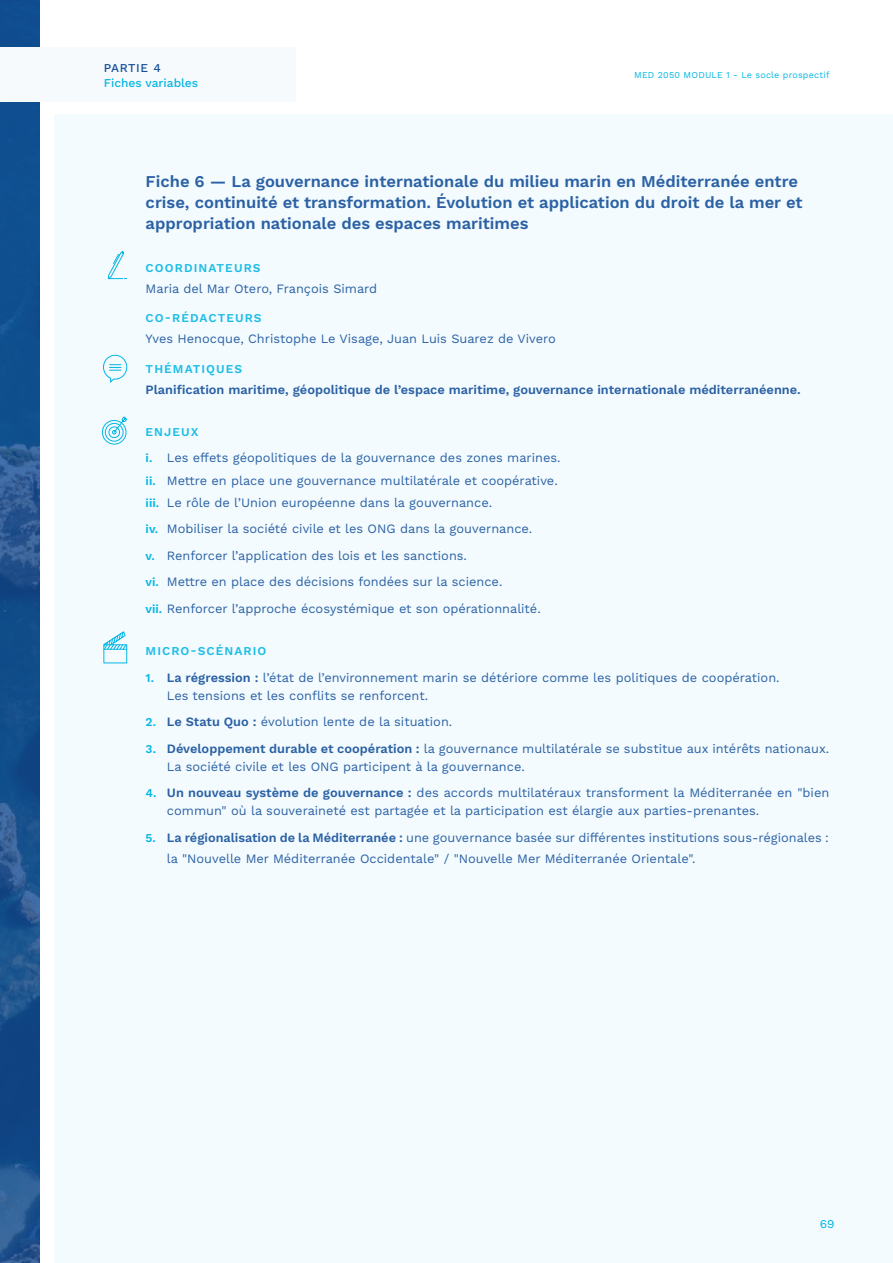
<style>
.page{position:relative;width:893px;height:1263px;background:#fff}
.page>*{position:absolute;margin:0;border:0;box-sizing:border-box;transform-origin:0 0}
.t1{font:600 16.5px/21px "Work Sans";color:#2b61a4}
.t2{font:12.75px/26.5px "Work Sans";color:#2b61a4}
.t3{font:600 12.75px "Work Sans";color:#2b61a4}
.t4{font:600 12px "Work Sans";letter-spacing:.09em;color:#1dbde7}
.t5{font:500 12px "Work Sans";color:#04b6e4}
.t6{font:500 12px "Work Sans";letter-spacing:.05em;color:#134f9a}
.t7{font:12px "Work Sans";color:#04b6e4}
.t8{font:9px "Work Sans";letter-spacing:.02em;color:#04b6e4}
.s1{font-weight:600;font-size:12px;color:#04b6e4}
.s2{font-weight:600}
</style>
<div class="page">
<div style="left:54px;top:115px;width:839px;height:1148px;background:#f3fbfe"></div>
<svg style="left:0;top:0;width:39px;height:1263px;background:#18508d"></svg>
<div style="left:0;top:48px;width:296px;height:54px;background:#f7fafc"></div>
<svg style="left:107px;top:251px;width:21px;height:28px"></svg>
<svg style="left:103px;top:354px;width:25px;height:29px"></svg>
<svg style="left:102px;top:416px;width:26px;height:29px"></svg>
<div style="left:103px;top:644px;width:24px;height:19px;border:1px solid #04b6e4"></div>
<svg style="left:103px;top:631px;width:24px;height:19px"></svg>
<p class="t6" style="left:104px;top:61px;width:59px">PARTIE 4</p>
<p class="t5" style="left:104px;top:76px;width:96px">Fiches variables</p>
<p class="t8" style="left:634px;top:70px;width:197px">MED 2050 MODULE 1 - Le socle prospectif</p>
<p class="t1" style="left:146px;top:172px;width:658px">Fiche 6 — La gouvernance internationale du milieu marin en Méditerranée entre crise, continuité et transformation. Évolution et application du droit de la mer et appropriation nationale des espaces maritimes</p>
<p class="t4" style="left:146px;top:261px;width:116px">COORDINATEURS</p>
<p class="t2" style="left:146px;top:276px;width:233px">Maria del Mar Otero, François Simard</p>
<p class="t4" style="left:146px;top:311px;width:118px">CO-RÉDACTEURS</p>
<p class="t2" style="left:146px;top:326px;width:412px">Yves Henocque, Christophe Le Visage, Juan Luis Suarez de Vivero</p>
<p class="t4" style="left:146px;top:362px;width:98px">THÉMATIQUES</p>
<p class="t3" style="left:146px;top:382px;width:657px">Planification maritime, géopolitique de l’espace maritime, gouvernance internationale méditerranéenne.</p>
<p class="t4" style="left:146px;top:425px;width:54px">ENJEUX</p>
<p class="t2" style="left:146px;top:448px;width:416px;line-height:22.2px"><span class="s1">i.</span> Les effets géopolitiques de la gouvernance des zones marines. <span class="s1">ii.</span> Mettre en place une gouvernance multilatérale et coopérative. <span class="s1">iii.</span> Le rôle de l’Union européenne dans la gouvernance.</p>
<p class="t2" style="left:146px;top:516px;width:397px"><span class="s1">iv.</span> Mobiliser la société civile et les ONG dans la gouvernance. <span class="s1">v.</span> Renforcer l’application des lois et les sanctions.<br><span class="s1">vi.</span> Mettre en place des décisions fondées sur la science.<br><span class="s1">vii.</span> Renforcer l’approche écosystémique et son opérationnalité.</p>
<p class="t4" style="left:146px;top:644px;width:122px">MICRO-SCÉNARIO</p>
<p class="t2" style="left:167px;top:669px;width:614px;line-height:18px;text-indent:-21px"><span class="s1">1.</span> <span class="s2">La régression :</span> l’état de l’environnement marin se détériore comme les politiques de coopération.<br>Les tensions et les conflits se renforcent.</p>
<p class="t2" style="left:146px;top:709px;width:308px"><span class="s1">2.</span> <span class="s2">Le Statu Quo :</span> évolution lente de la situation.</p>
<p class="t2" style="left:167px;top:740px;width:664px;line-height:18px;text-indent:-21px"><span class="s1">3.</span> <span class="s2">Développement durable et coopération :</span> la gouvernance multilatérale se substitue aux intérêts nationaux.<br>La société civile et les ONG participent à la gouvernance.</p>
<p class="t2" style="left:167px;top:784px;width:664px;line-height:18px;text-indent:-21px"><span class="s1">4.</span> <span class="s2">Un nouveau système de gouvernance :</span> des accords multilatéraux transforment la Méditerranée en "bien commun" où la souveraineté est partagée et la participation est élargie aux parties-prenantes.</p>
<p class="t2" style="left:167px;top:827px;width:664px;line-height:21px;text-indent:-21px"><span class="s1">5.</span> <span class="s2">La régionalisation de la Méditerranée :</span> une gouvernance basée sur différentes institutions sous-régionales : la "Nouvelle Mer Méditerranée Occidentale" / "Nouvelle Mer Méditerranée Orientale".</p>
<p class="t7" style="left:820px;top:1217px;width:16px">69</p>
</div>
